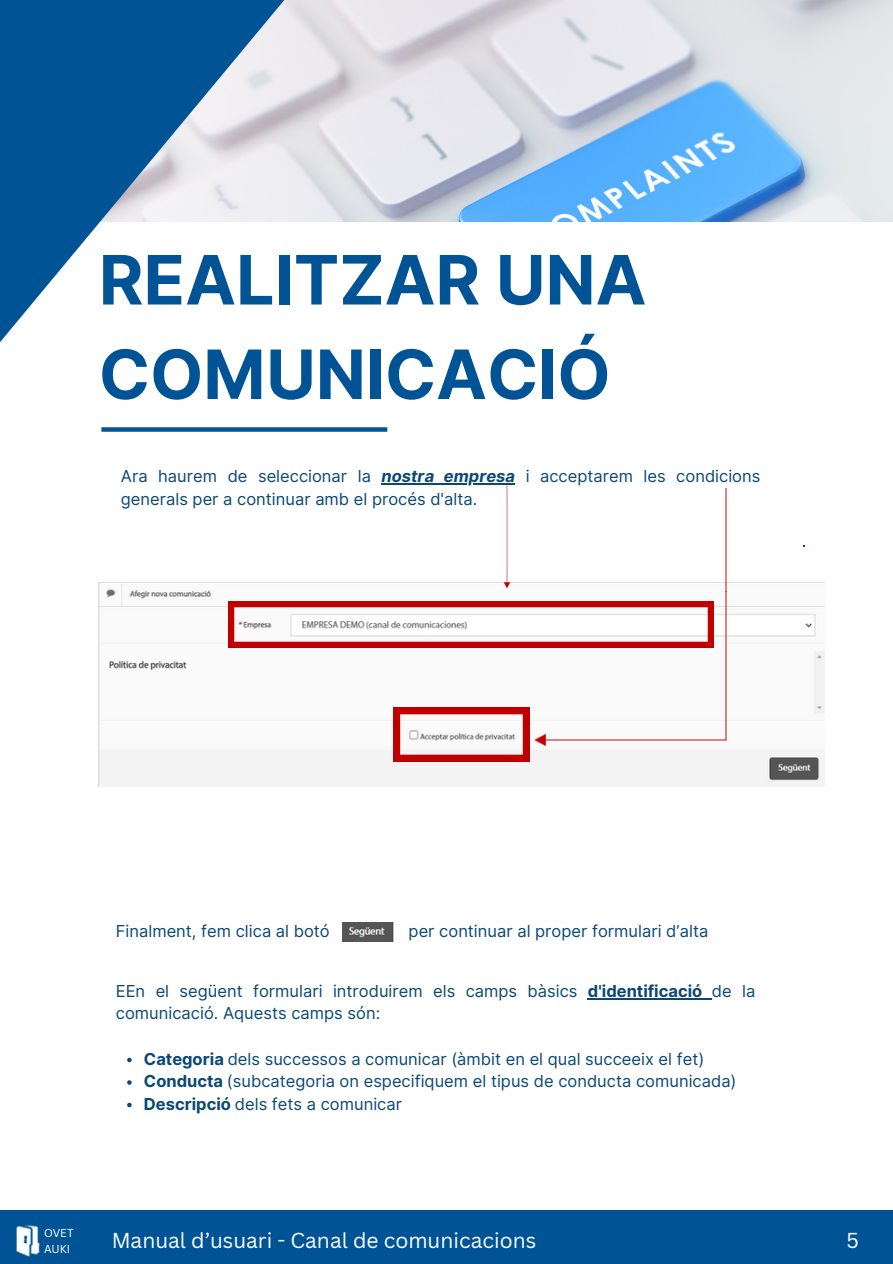
<style>
.page{position:relative;width:893px;height:1264px;background:#fff}
.page>*{position:absolute;margin:0;border:0;box-sizing:border-box;transform-origin:0 0}
.t1{font:700 68.1px/94.5px "Inter";color:#005495}
.t2{font:21px "Canva Sans";color:#fff}
.t3{font:16.5px/22.5px "Inter";color:#0b4876}
.t4{font:11.25px "Canva Sans";color:#fff}
.s1{font-weight:700;font-style:italic}
.s2{font-weight:700}
</style>
<div class="page">
<img style="left:399px;top:0;width:493px;height:222px">
<svg style="left:0;top:0;width:399px;height:432px"></svg>
<div style="left:0;top:1210px;width:892px;height:53px;background:#005495"></div>
<img style="left:16px;top:1225px;width:24px;height:32px">
<img style="left:99px;top:582px;width:725px;height:204px">
<img style="left:228px;top:601px;width:485px;height:46px">
<img style="left:500px;top:485px;width:14px;height:109px">
<img style="left:393px;top:707px;width:136px;height:54px">
<hr style="left:381px;top:483px;width:134px;height:1px;background:#0b4876">
<img style="left:714px;top:489px;width:24px;height:250px">
<div style="left:101px;top:427px;width:286px;height:5px;background:#005495"></div>
<img style="left:522px;top:727px;width:204px;height:25px">
<img style="left:343px;top:922px;width:50px;height:19px">
<hr style="left:588px;top:998px;width:124px;height:1px;background:#0b4876">
<svg style="left:127px;top:1057px;width:5px;height:5px"></svg>
<svg style="left:127px;top:1080px;width:5px;height:4px"></svg>
<svg style="left:127px;top:1102px;width:5px;height:5px"></svg>
<p class="t1" style="left:99px;top:232px;width:549px">REALITZAR UNA<br>COMUNICACIÓ</p>
<h3 class="t3" style="left:121px;top:465px;width:251px">Ara haurem de seleccionar la</h3>
<p class="t3" style="left:121px;top:465px;width:641px;text-indent:261px"><span class="s1">nostra empresa</span> i acceptarem les condicions generals per a continuar amb el procés d'alta.</p>
<p class="t3" style="left:116px;top:919px;width:215px">Finalment, fem clica al botó</p>
<p class="t3" style="left:408px;top:919px;width:301px">per continuar al proper formulari d’alta</p>
<h3 class="t3" style="left:116px;top:979px;width:641px">EEn el següent formulari introduirem els camps bàsics <span class="s2">d'identificació</span> de la comunicació. Aquests camps són:</h3>
<p class="t3" style="left:144px;top:1047px;width:562px"><span class="s2">Categoria</span> dels successos a comunicar (àmbit en el qual succeeix el fet)</p>
<h3 class="t3" style="left:144px;top:1069px;width:594px"><span class="s2">Conducta</span> (subcategoria on especifiquem el tipus de conducta comunicada)</h3>
<p class="t3" style="left:144px;top:1092px;width:259px"><span class="s2">Descripció</span> dels fets a comunicar</p>
<p class="t4" style="left:44px;top:1225px;width:31px">OVET</p>
<p class="t4" style="left:44px;top:1240px;width:28px">AUKI</p>
<p class="t2" style="left:112px;top:1225px;width:426px">Manual d’usuari - Canal de comunicacions</p>
<p class="t2" style="left:846px;top:1225px;width:14px">5</p>
</div>
